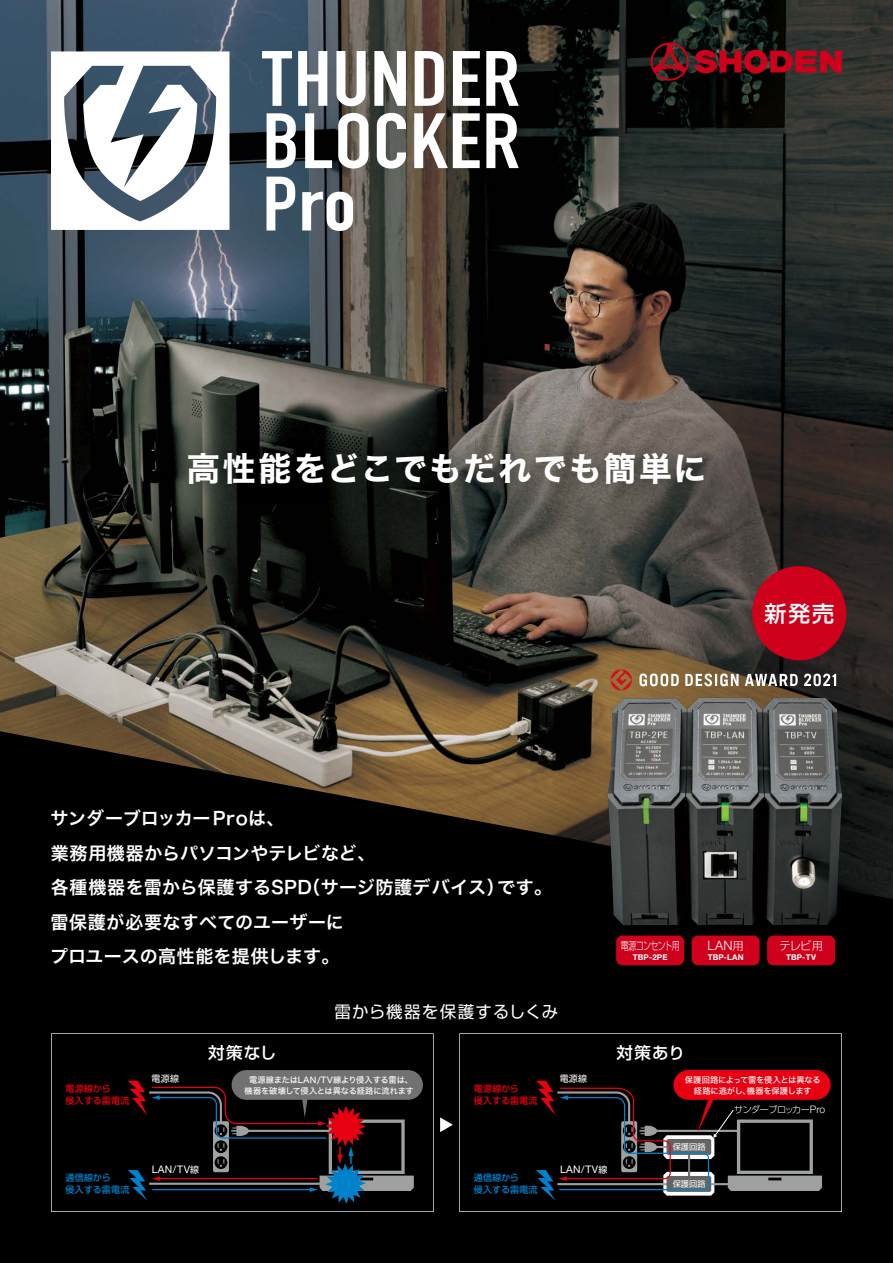
<style>
.page{position:relative;width:893px;height:1263px;background:#fff}
.page>*{position:absolute;margin:0;border:0;box-sizing:border-box;transform-origin:0 0}
.t1{font:33px "Hiragino Sans W7";letter-spacing:.055em;color:#fff}
.t2{font:500 22.05px "Shin Go Pr 5";color:#fff}
.t3{font:18px/34.5px "Hiragino Sans W6";letter-spacing:.01em;color:#fff}
.t4{font:16.5px "Shin Go Pr 5";letter-spacing:.06em;color:#fff}
.t5{font:500 16.5px "Shin Go Pr 5";letter-spacing:.075em;color:#fff}
.t6{font:300 12.9px "Helvetica Neue";color:#fff}
.t7{font:300 11.25px "Shin Go Pr 5";letter-spacing:-.06em;color:#fff;scale:.7 1}
.t8{font:300 11.25px "Shin Go Pr 5";letter-spacing:-.06em;color:#fff}
.t9{font:10.35px "Helvetica Neue";letter-spacing:.025em;color:#fff}
.t10{font:500 9px/12px "Shin Go Pr 5";letter-spacing:.025em;color:#e60012}
.t11{font:500 9px/12px "Shin Go Pr 5";letter-spacing:.025em;color:#0081cc}
.t12{font:300 9px "Shin Go Pr 5";letter-spacing:-.05em;color:#fff}
.t13{font:9px "Shin Go Pr 5";letter-spacing:.03em;color:#fff}
.t14{font:8.25px/11.2px "Hiragino Sans W5";letter-spacing:-.02em;color:#fff;text-align:center}
.t15{font:8.25px "Shin Go Pr 5";color:#fff}
.t16{font:700 7.95px "Helvetica Neue";letter-spacing:.02em;color:#fff}
.s1{font-family:"Shin Go Pr 5";font-size:11.25px}
.s2{font-family:"Shin Go Pr 5";font-size:9px}
.s3{font-family:"Helvetica Neue";font-size:10.35px}
</style>
<div class="page">
<div style="left:0;top:497px;width:893px;height:766px;background:#000"></div>
<img style="left:0;top:0;width:893px;height:899px">
<svg style="left:651px;top:43px;width:191px;height:38px;background:#5c141b"></svg>
<div style="left:170px;top:434px;width:552px;height:69px;background:#000;opacity:.4"></div>
<svg style="left:262px;top:51px;width:30px;height:55px"></svg>
<svg style="left:298px;top:51px;width:29px;height:55px"></svg>
<svg style="left:336px;top:51px;width:30px;height:55px"></svg>
<svg style="left:374px;top:51px;width:32px;height:55px"></svg>
<svg style="left:415px;top:51px;width:29px;height:55px"></svg>
<svg style="left:453px;top:51px;width:27px;height:55px"></svg>
<svg style="left:486px;top:51px;width:33px;height:55px"></svg>
<svg style="left:267px;top:113px;width:29px;height:55px"></svg>
<svg style="left:305px;top:113px;width:27px;height:55px"></svg>
<svg style="left:338px;top:113px;width:30px;height:56px"></svg>
<svg style="left:377px;top:113px;width:29px;height:56px"></svg>
<svg style="left:414px;top:113px;width:66px;height:55px"></svg>
<svg style="left:486px;top:113px;width:33px;height:55px"></svg>
<svg style="left:266px;top:177px;width:29px;height:53px"></svg>
<svg style="left:302px;top:192px;width:51px;height:39px"></svg>
<svg style="left:51px;top:51px;width:178px;height:179px"></svg>
<svg style="left:51px;top:1033px;width:383px;height:179px"></svg>
<svg style="left:459px;top:1033px;width:383px;height:179px"></svg>
<svg style="left:440px;top:1117px;width:13px;height:15px"></svg>
<div style="left:673px;top:1070px;width:158px;height:30px;background:#e60012;border-radius:15px"></div>
<div style="left:232px;top:1070px;width:191px;height:30px;background:#727171;border-radius:15px"></div>
<svg style="left:128px;top:1081px;width:286px;height:123px"></svg>
<svg style="left:536px;top:1081px;width:286px;height:119px"></svg>
<div style="left:752px;top:566px;width:94px;height:94px;background:#cf001c;border-radius:50%"></div>
<img style="left:608px;top:698px;width:234px;height:227px">
<svg style="left:611px;top:669px;width:21px;height:22px"></svg>
<svg style="left:639px;top:673px;width:197px;height:13px;background:#9d9284"></svg>
<div style="left:616px;top:935px;width:68px;height:30px;background:#cf001c;border-radius:6px"></div>
<div style="left:692px;top:935px;width:68px;height:30px;background:#cf001c;border-radius:6px"></div>
<div style="left:767px;top:935px;width:68px;height:30px;background:#cf001c;border-radius:6px"></div>
<h1 class="t1" style="left:187px;top:443px;width:521px">高性能をどこでもだれでも簡単に</h1>
<p class="t2" style="left:764px;top:595px;width:71px">新発売</p>
<p class="t3" style="left:50px;top:800px;width:504px">サンダーブロッカー Proは、<br>業務用機器からパソコンやテレビなど、<br>各種機器を雷から保護するSPD（サージ防護デバイス）です。雷保護が必要なすべてのユーザーに<br>プロユースの高性能を提供します。</p>
<p class="t4" style="left:335px;top:998px;width:225px">雷から機器を保護するしくみ</p>
<p class="t7" style="left:621px;top:936px;width:86px">電源コンセント用</p>
<p class="t16" style="left:633px;top:952px;width:36px">TBP-2PE</p>
<p class="t5" style="left:208px;top:1039px;width:70px">対策なし</p>
<p class="t5" style="left:617px;top:1039px;width:70px">対策あり</p>
<p class="t6" style="left:708px;top:938px;width:38px">LAN<span class="s1">用</span></p>
<p class="t16" style="left:708px;top:952px;width:38px">TBP-LAN</p>
<p class="t8" style="left:779px;top:936px;width:45px">テレビ用</p>
<p class="t16" style="left:786px;top:952px;width:31px">TBP-TV</p>
<p class="t10" style="left:66px;top:1082px;width:65px">電源線から<br>侵入する雷電流</p>
<p class="t13" style="left:151px;top:1071px;width:29px">電源線</p>
<p class="t11" style="left:66px;top:1171px;width:65px">通信線から<br>侵入する雷電流</p>
<p class="t9" style="left:152px;top:1163px;width:49px">LAN/TV<span class="s2">線</span></p>
<p class="t14" style="left:245px;top:1073px;width:171px">電源線またはLAN/TV線より侵入する雷は、機器を破壊して侵入とは異なる経路に流れます</p>
<p class="t10" style="left:474px;top:1082px;width:65px">電源線から<br>侵入する雷電流</p>
<p class="t13" style="left:560px;top:1071px;width:29px">電源線</p>
<p class="t11" style="left:474px;top:1171px;width:65px">通信線から<br>侵入する雷電流</p>
<p class="t9" style="left:560px;top:1163px;width:49px">LAN/TV<span class="s2">線</span></p>
<p class="t14" style="left:685px;top:1073px;width:137px">保護回路によって雷を侵入とは異なる経路に逃がし、機器を保護します</p>
<p class="t15" style="left:673px;top:1140px;width:34px">保護回路</p>
<p class="t15" style="left:673px;top:1177px;width:34px">保護回路</p>
<p class="t12" style="left:734px;top:1102px;width:93px">サンダーブロッカー<span class="s3">Pro</span></p>
</div>
